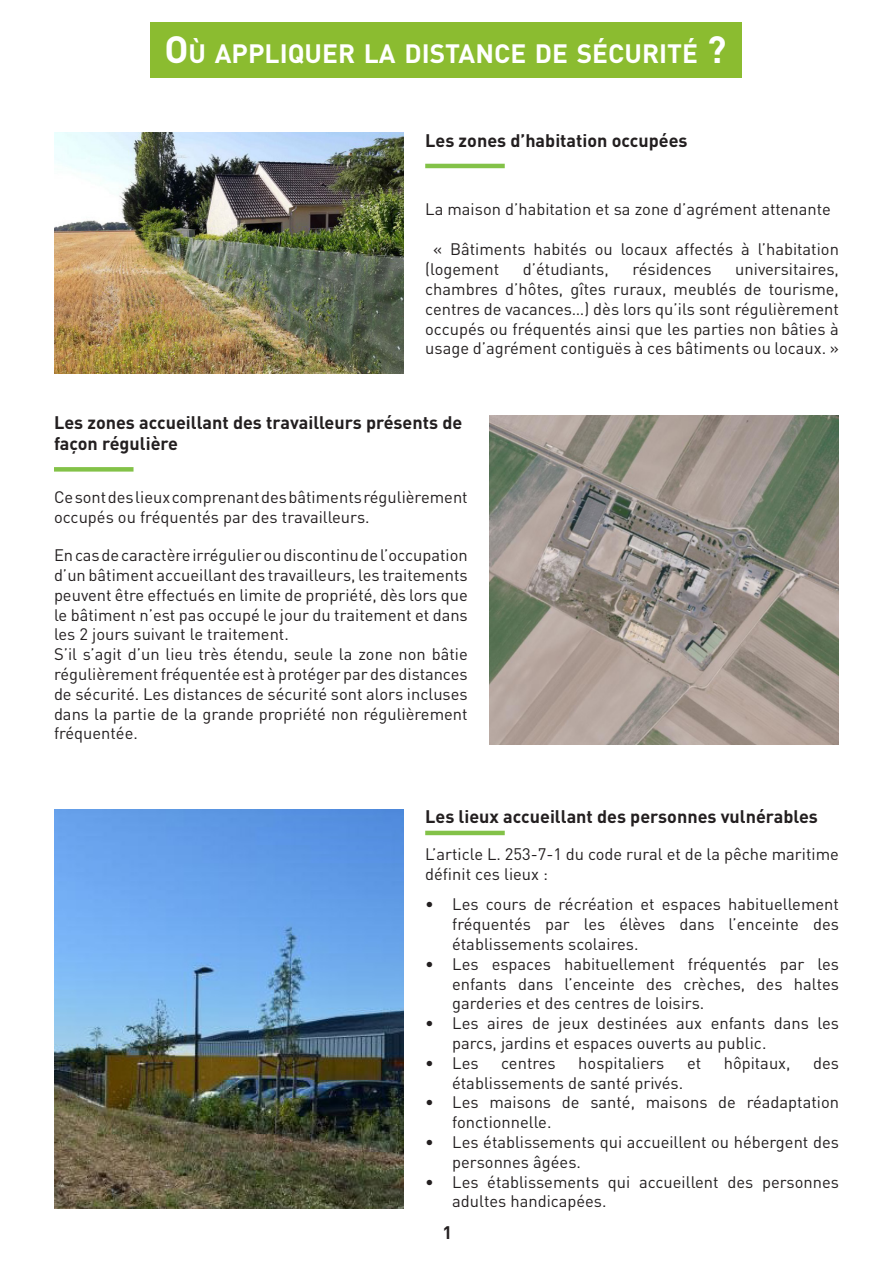
<style>
.page{position:relative;width:893px;height:1263px;background:#fff}
.page>*{position:absolute;margin:0;border:0;box-sizing:border-box;transform-origin:0 0}
.t1{font:700 26.25px "DIN Pro";color:#fff}
.t2{font:700 18px/21.6px "DIN Pro";color:#231f20}
.t3{font:16.5px/19.8px "DIN Pro";color:#231f20}
.s1{font-size:37.5px}
</style>
<div class="page">
<div style="left:151px;top:22px;width:591px;height:56px;background:#8bbc30"></div>
<img style="left:54px;top:133px;width:350px;height:240px">
<img style="left:489px;top:415px;width:350px;height:330px">
<img style="left:54px;top:809px;width:350px;height:400px">
<hr style="left:425px;top:164px;width:80px;height:4px;background:#83c248">
<div style="left:54px;top:467px;width:80px;height:5px;background:#83c248"></div>
<hr style="left:425px;top:831px;width:80px;height:4px;background:#83c248">
<p class="t1" style="left:164px;top:35px;width:563px"><span class="s1">O</span>Ù APPLIQUER LA DISTANCE DE SÉCURITÉ <span class="s1">?</span></p>
<p class="t2" style="left:425px;top:129px;width:264px">Les zones d’habitation occupées</p>
<p class="t3" style="left:425px;top:198px;width:407px">La maison d’habitation et sa zone d’agrément attenante</p>
<p class="t3" style="left:425px;top:239px;width:415px;text-indent:8px">« Bâtiments habités ou locaux affectés à l’habitation (logement</p>
<p class="t3" style="left:523px;top:259px;width:87px">d’étudiants,</p>
<p class="t3" style="left:632px;top:259px;width:81px">résidences</p>
<p class="t3" style="left:425px;top:259px;width:415px;text-align:justify;text-indent:310px">universitaires, chambres d’hôtes, gîtes ruraux, meublés de tourisme, centres de vacances…) dès lors qu’ils sont régulièrement occupés ou fréquentés ainsi que les parties non bâties à usage d’agrément contiguës à ces bâtiments ou locaux. »</p>
<p class="t2" style="left:54px;top:411px;width:410px">Les zones accueillant des travailleurs présents de façon régulière</p>
<p class="t3" style="left:54px;top:486px;width:415px">Ce sont des lieux comprenant des bâtiments régulièrement occupés ou fréquentés par des travailleurs.</p>
<p class="t3" style="left:54px;top:545px;width:415px;text-align:justify">En cas de caractère irrégulier ou discontinu de l’occupation d’un bâtiment accueillant des travailleurs, les traitements peuvent être effectués en limite de propriété, dès lors que le bâtiment n’est pas occupé le jour du traitement et dans les 2 jours suivant le traitement.</p>
<p class="t3" style="left:54px;top:644px;width:415px;text-align:justify">S’il s’agit d’un lieu très étendu, seule la zone non bâtie régulièrement fréquentée est à protéger par des distances de sécurité. Les distances de sécurité sont alors incluses dans la partie de la grande propriété non régulièrement fréquentée.</p>
<p class="t2" style="left:425px;top:805px;width:394px">Les lieux accueillant des personnes vulnérables</p>
<p class="t3" style="left:425px;top:843px;width:415px">L’article L. 253-7-1 du code rural et de la pêche maritime définit ces lieux :</p>
<p class="t3" style="left:452px;top:894px;width:388px;text-align:justify;text-indent:-27px">• Les cours de récréation et espaces habituellement fréquentés par les élèves dans l’enceinte des établissements scolaires.</p>
<p class="t3" style="left:452px;top:953px;width:388px;text-align:justify;text-indent:-27px">• Les espaces habituellement fréquentés par les enfants dans l’enceinte des crèches, des haltes garderies et des centres de loisirs.</p>
<p class="t3" style="left:452px;top:1012px;width:388px;text-indent:-27px">• Les aires de jeux destinées aux enfants dans les parcs, jardins et espaces ouverts au public.</p>
<p class="t3" style="left:425px;top:1052px;width:55px">• Les</p>
<p class="t3" style="left:501px;top:1052px;width:56px">centres</p>
<p class="t3" style="left:578px;top:1052px;width:88px">hospitaliers</p>
<p class="t3" style="left:687px;top:1052px;width:16px">et</p>
<p class="t3" style="left:724px;top:1052px;width:68px">hôpitaux,</p>
<p class="t3" style="left:813px;top:1052px;width:27px">des</p>
<p class="t3" style="left:452px;top:1072px;width:232px">établissements de santé privés.</p>
<p class="t3" style="left:452px;top:1092px;width:388px;text-indent:-27px">• Les maisons de santé, maisons de réadaptation fonctionnelle.</p>
<p class="t3" style="left:452px;top:1131px;width:388px;text-indent:-27px">• Les établissements qui accueillent ou hébergent des personnes âgées.</p>
<p class="t3" style="left:452px;top:1171px;width:388px;text-indent:-27px">• Les établissements qui accueillent des personnes adultes handicapées.</p>
<p class="t2" style="left:442px;top:1220px;width:11px">1</p>
</div>
